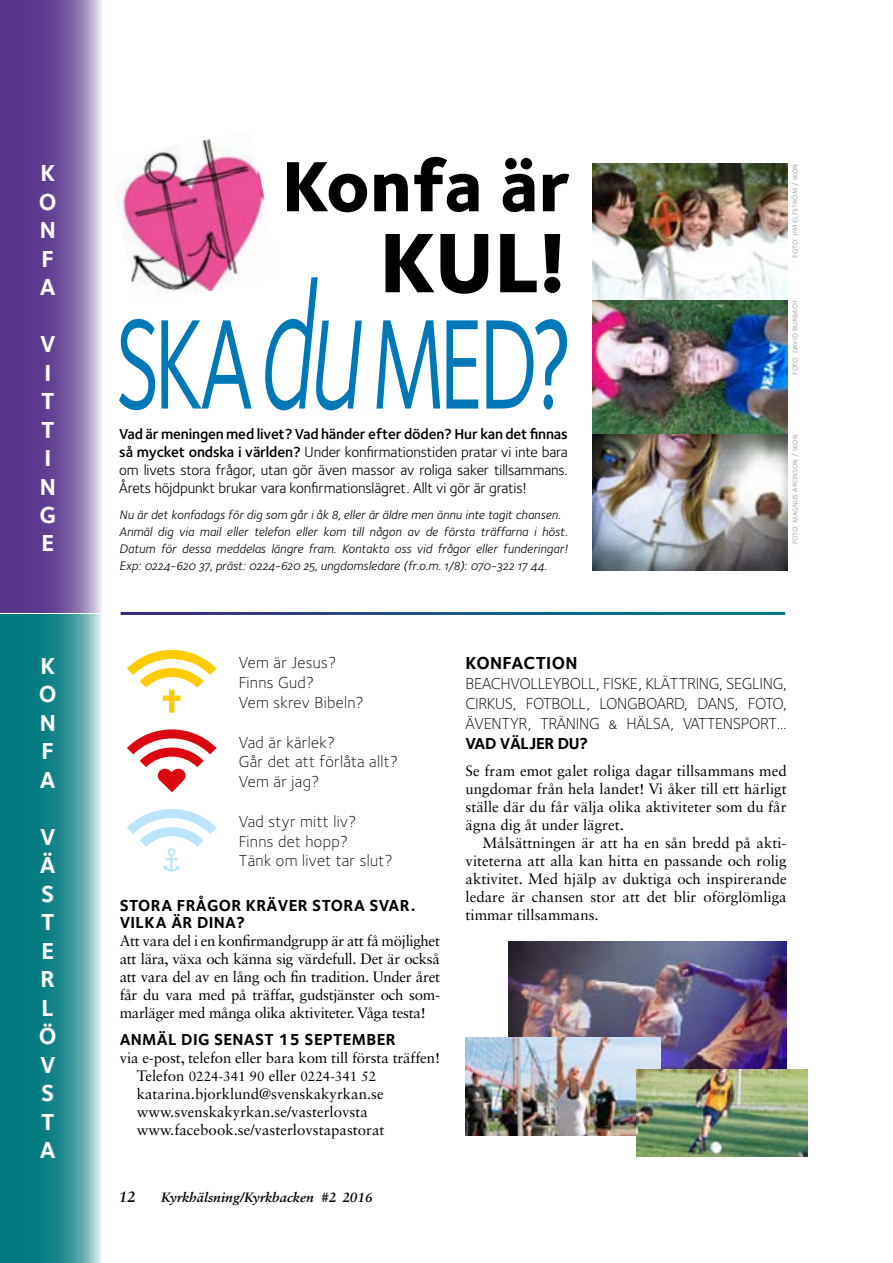
<style>
.page{position:relative;width:893px;height:1263px;background:#fff}
.page>*{position:absolute;margin:0;border:0;box-sizing:border-box;transform-origin:0 0}
.t1{font:170.55px "Foundry Sterling Book Expert";letter-spacing:-.06em;color:#0078b7;scale:.63 1}
.t2{font:800 87.45px "Foundry Sterling";color:#000}
.t3{font:800 73.5px "Foundry Sterling";letter-spacing:-.005em;color:#000}
.t4{font:700 24px/28.5px "Foundry Sterling";color:#fff;text-align:justify}
.t5{font:700 18px "Foundry Sterling";letter-spacing:.02em;color:#000}
.t6{font:300 16.5px/19.8px "Foundry Sterling";letter-spacing:.02em;color:#000}
.t7{font:16.5px/19.8px "Foundry Sterling Light Expert";letter-spacing:-.02em;color:#000;text-align:justify}
.t8{font:700 16.5px/16.5px "Foundry Sterling";letter-spacing:.02em;color:#000}
.t9{font:700 16.5px "Foundry Sterling";letter-spacing:-.02em;color:#000}
.t10{font:15px/18px "Sabon LT Std";color:#000;text-align:justify}
.t11{font:15px/18px "Foundry Sterling Book OSF";letter-spacing:-.01em;color:#000;text-align:justify}
.t12{font:600 15px "Foundry Sterling";letter-spacing:-.01em;color:#000}
.t13{font:italic 700 15px "Sabon LT Std";color:#000}
.t14{font:13.5px "Sabon LT Std";color:#000}
.t15{font:italic 700 13.5px "Sabon LT Std";color:#000}
.t16{font:12.75px/17px "Foundry Sterling Book Italic OSF";color:#000}
.t17{font:9px "Foundry Sterling Book Expert";color:#9d9d9c}
.t18{font:6.15px "Foundry Sterling Demi Expert";color:#000}
.s1{font-family:"Foundry Sterling";font-style:italic;font-size:182.25px}
.s2{font-family:"Foundry Sterling";font-style:italic;font-size:183.3px}
.s3{font-family:"Foundry Sterling";font-weight:500;font-size:131.25px}
.s4{font-family:"Foundry Sterling";font-weight:600}
.s5{font-family:"Foundry Sterling"}
.s6{font-size:15px}
</style>
<div class="page">
<img style="left:592px;top:164px;width:195px;height:406px">
<img style="left:115px;top:139px;width:150px;height:153px">
<img style="left:508px;top:941px;width:279px;height:129px">
<svg style="left:127px;top:650px;width:89px;height:63px"></svg>
<svg style="left:127px;top:809px;width:89px;height:63px"></svg>
<svg style="left:127px;top:729px;width:89px;height:63px"></svg>
<svg style="left:0;top:0;width:102px;height:613px;background:#7659a0"></svg>
<svg style="left:0;top:614px;width:102px;height:649px;background:#2f9197"></svg>
<img style="left:466px;top:1037px;width:195px;height:98px">
<img style="left:636px;top:1070px;width:172px;height:86px">
<h3 class="t4" style="left:39px;top:158px;width:19px">K O N F A</h3>
<h3 class="t4" style="left:39px;top:329px;width:18px;text-align:left">V<br>I<br>T<br>T<br>I<br>N<br>G<br>E</h3>
<h3 class="t4" style="left:39px;top:651px;width:19px">K O N F A</h3>
<h3 class="t4" style="left:39px;top:822px;width:19px">V Ä S T E R L Ö V S T A</h3>
<h3 class="t3" style="left:282px;top:141px;width:290px">Konfa är</h3>
<h2 class="t2" style="left:380px;top:208px;width:192px">KUL!</h2>
<h1 class="t1" style="left:115px;top:253px;width:728px">ska<span class="s1">d</span><span class="s2">u</span>med<span class="s3">?</span></h1>
<p class="t12" style="left:119px;top:425px;width:450px">Vad är meningen med livet? Vad händer efter döden? Hur kan det finnas</p>
<p class="t11" style="left:119px;top:443px;width:450px"><span class="s4">så mycket ondska i världen?</span> Under konfirmationstiden pratar vi inte bara om livets stora frågor, utan gör även massor av roliga saker tillsammans.<br>Årets höjdpunkt brukar vara konfirmationslägret. <span class="s5">Allt vi gör är gratis!</span></p>
<p class="t16" style="left:119px;top:506px;width:450px">Nu är det konfadags för dig som går i åk 8, eller är äldre men ännu inte tagit chansen.<br>Anmäl dig via mail eller telefon eller kom till någon av de första träffarna i höst.<br>Datum för dessa meddelas längre fram. Kontakta oss vid frågor eller funderingar!<br>Exp: 0224-620 37, präst: 0224-620 25, ungdomsledare (fr.o.m. 1/8): 070-322 17 44.</p>
<p class="t17" style="left:789px;top:257px;width:95px;rotate:-90deg">foto: jim elfström / ikon</p>
<p class="t17" style="left:789px;top:375px;width:77px;rotate:-90deg">foto: david burbach</p>
<p class="t17" style="left:789px;top:544px;width:111px;rotate:-90deg">foto: magnus aronson / ikon</p>
<p class="t6" style="left:239px;top:653px;width:127px">Vem är Jesus?<br>Finns Gud?<br>Vem skrev Bibeln?</p>
<p class="t6" style="left:239px;top:732px;width:161px">Vad är kärlek?<br>Går det att förlåta allt?<br>Vem är jag?</p>
<p class="t6" style="left:239px;top:811px;width:155px">Vad styr mitt liv?<br>Finns det hopp?<br>Tänk om livet tar slut?</p>
<p class="t8" style="left:120px;top:897px;width:297px">STORA FRÅGOR KRÄVER STORA SVAR.<br>VILKA ÄR DINA?</p>
<p class="t10" style="left:120px;top:931px;width:322px">Att vara del i en konfirmandgrupp är att få möjlighet att lära, växa och känna sig värdefull. Det är också att vara del av en lång och fin tradition. Under året får du vara med på träffar, gudstjänster och som&shy;marläger med många olika aktiviteter. Våga testa!</p>
<p class="t8" style="left:120px;top:1031px;width:278px">ANMÄL DIG SENAST 15 SEPTEMBER</p>
<p class="t10" style="left:120px;top:1048px;width:322px">via e-post, telefon eller bara kom till första träffen!</p>
<p class="t14" style="left:137px;top:1068px;width:241px"><span class="s6">Telefon</span> 0224-341 90 <span class="s6">eller</span> 0224-341 52</p>
<p class="t10" style="left:137px;top:1084px;width:249px;text-align:left">katarina.bjorklund@svenskakyrkan.se www.svenskakyrkan.se/vasterlovsta www.facebook.se/vasterlovstapastorat</p>
<p class="t18" style="left:107px;top:919px;width:44px">KONFIRMATION</p>
<p class="t13" style="left:119px;top:1187px;width:18px">12</p>
<p class="t15" style="left:161px;top:1189px;width:213px">Kyrkhälsning/Kyrkbacken #2 2016</p>
<p class="t5" style="left:465px;top:652px;width:114px">KONFACTION</p>
<p class="t7" style="left:465px;top:673px;width:323px">BEACHVOLLEYBOLL, FISKE, KLÄTTRING, SEGLING, CIRKUS, FOTBOLL, LONGBOARD, DANS, FOTO, ÄVENTYR, TRÄNING &amp; HÄLSA, VATTENSPORT…</p>
<p class="t9" style="left:465px;top:733px;width:124px">VAD VÄLJER DU?</p>
<p class="t10" style="left:465px;top:761px;width:323px">Se fram emot galet roliga dagar tillsammans med ungdomar från hela landet! Vi åker till ett härligt ställe där du får välja olika aktiviteter som du får ägna dig åt under lägret.</p>
<p class="t10" style="left:465px;top:833px;width:323px;text-indent:17px">Målsättningen är att ha en sån bredd på akti&shy;viteterna att alla kan hitta en passande och rolig aktivitet. Med hjälp av duktiga och inspirerande ledare är chansen stor att det blir oförglömliga timmar tillsammans.</p>
</div>
